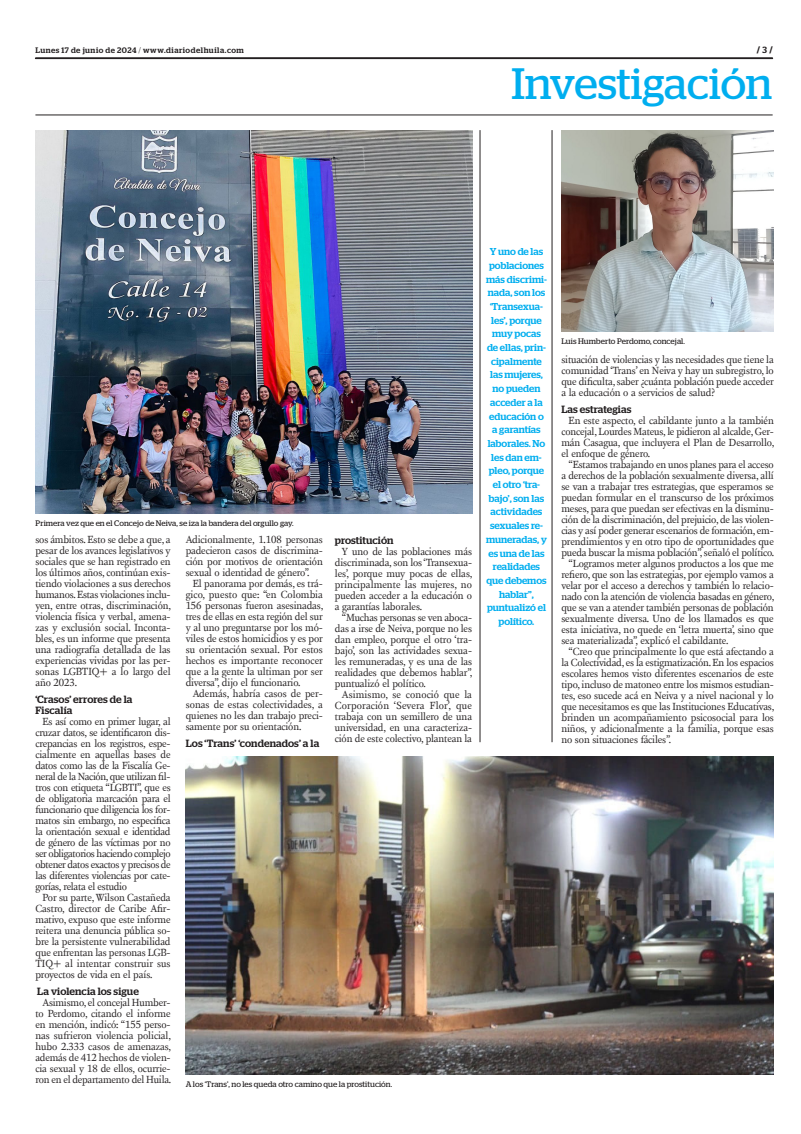
<style>
.page{position:relative;width:801px;height:1134px;background:#fff}
.page>*{position:absolute;margin:0;border:0;box-sizing:border-box;transform-origin:0 0}
.t1{font:43.9px "Stag";letter-spacing:-.005em;color:#00aeef}
.TEXTO{font:10.6px/11px "New Fournier BP";letter-spacing:-.01em;color:#231f20;text-align:justify}
.INTERTITULO{font:500 10.5px/11px "Stag";letter-spacing:.01em;color:#231f20}
.DESTACADO_AZUL{font:500 10px/13.7px "Stag";color:#00aeef;text-align:center}
.t2{font:700 9px "Stag";color:#231f20}
.PIE_DE_FOTO{font:8px "Stag";letter-spacing:.005em;color:#231f20}
.t3{font:500 8px "Stag";letter-spacing:.06em;color:#231f20}
.s1{font-weight:300}
.s2{font-weight:500}
</style>
<div class="page">
<svg style="left:35px;top:58px;width:738px;height:1px"></svg>
<hr style="left:35px;top:115px;width:737px;height:1px;background:#231f20">
<img style="left:36px;top:130px;width:436px;height:384px">
<img style="left:561px;top:130px;width:213px;height:202px">
<img style="left:186px;top:756px;width:588px;height:318px">
<hr style="left:480px;top:130px;width:1px;height:612px;background:#231f20">
<hr style="left:552px;top:130px;width:1px;height:612px;background:#231f20">
<p class="t3" style="left:35px;top:45px;width:210px">Lunes 17 de junio de 2024 <span class="s1">/</span> www.diariodelhuila.com</p>
<p class="t2" style="left:757px;top:45px;width:17px">/ <span class="s2">3</span> /</p>
<p class="t1" style="left:511px;top:59px;width:262px">Investigación</p>
<p class="PIE_DE_FOTO" style="left:36px;top:518px;width:259px">Primera vez que en el Concejo de Neiva, se iza la bandera del orgullo gay.</p>
<p class="TEXTO" style="left:35px;top:534px;width:137px">sos ámbitos. Esto se debe a que, a pesar de los avances legislativos y sociales que se han registrado en los últimos años, continúan exis&shy;tiendo violaciones a sus derechos humanos. Estas violaciones inclu&shy;yen, entre otras, discriminación, violencia física y verbal, amena&shy;zas y exclusión social. Inconta&shy;bles, es un informe que presenta una radiografía detallada de las experiencias vividas por las per&shy;sonas LGBTIQ+ a lo largo del año 2023.</p>
<p class="INTERTITULO" style="left:35px;top:693px;width:99px">‘Crasos’ errores de la<br>Fiscalía</p>
<p class="TEXTO" style="left:35px;top:716px;width:137px;text-indent:7px">Es así como en primer lugar, al cruzar datos, se identificaron dis&shy;crepancias en los registros, espe&shy;cialmente en aquellas bases de datos como las de la Fiscalía Ge&shy;neral de la Nación, que utilizan fil&shy;tros con etiqueta “LGBTI”, que es de obligatoria marcación para el funcionario que diligencia los for&shy;matos sin embargo, no especifica la orientación sexual e identidad de género de las víctimas por no ser obligatorios haciendo complejo obtener datos exactos y precisos de las diferentes violencias por cate&shy;gorías, relata el estudio</p>
<p class="TEXTO" style="left:35px;top:892px;width:137px;text-indent:7px">Por su parte, Wilson Castañeda Castro, director de Caribe Afir&shy;mativo, expuso que este informe reitera una denuncia pública so&shy;bre la persistente vulnerabilidad que enfrentan las personas LGB-TIQ+ al intentar construir sus proyectos de vida en el país.</p>
<p class="INTERTITULO" style="left:37px;top:985px;width:103px">La violencia los sigue</p>
<p class="TEXTO" style="left:35px;top:996px;width:137px;text-indent:7px">Asimismo, el concejal Humber&shy;to Perdomo, citando el informe en mención, indicó: “155 perso&shy;nas sufrieron violencia policial, hubo 2.333 casos de amenazas, además de 412 hechos de violen&shy;cia sexual y 18 de ellos, ocurrie&shy;ron en el departamento del Huila.</p>
<p class="TEXTO" style="left:186px;top:534px;width:139px">Adicionalmente, 1.108 personas padecieron casos de discrimina&shy;ción por motivos de orientación sexual o identidad de género”.</p>
<p class="TEXTO" style="left:186px;top:578px;width:139px;text-indent:7px">El panorama por demás, es trá&shy;gico, puesto que: “en Colombia 156 personas fueron asesinadas, tres de ellas en esta región del sur y al uno preguntarse por los mó&shy;viles de estos homicidios y es por su orientación sexual. Por estos hechos es importante reconocer que a la gente la ultiman por ser diversa”, dijo el funcionario.</p>
<p class="TEXTO" style="left:186px;top:688px;width:139px;text-indent:7px">Además, habría casos de per&shy;sonas de estas colectividades, a quienes no les dan trabajo preci&shy;samente por su orientación.</p>
<p class="INTERTITULO" style="left:186px;top:737px;width:135px">Los ‘Trans’ ‘condenados’ a la</p>
<p class="INTERTITULO" style="left:335px;top:534px;width:60px">prostitución</p>
<p class="TEXTO" style="left:335px;top:545px;width:139px;text-indent:7px">Y uno de las poblaciones más discriminada, son los ‘Transexua&shy;les’, porque muy pocas de ellas, principalmente las mujeres, no pueden acceder a la educación o a garantías laborales.</p>
<p class="TEXTO" style="left:335px;top:611px;width:139px;text-indent:7px">“Muchas personas se ven aboca&shy;das a irse de Neiva, porque no les dan empleo, porque el otro ‘tra&shy;bajo’, son las actividades sexua&shy;les remuneradas, y es una de las realidades que debemos hablar”, puntualizó el político.</p>
<p class="TEXTO" style="left:335px;top:688px;width:139px;text-indent:7px">Asimismo, se conoció que la Corporación ‘Severa Flor’, que trabaja con un semillero de una universidad, en una caracteriza&shy;ción de este colectivo, plantean la</p>
<p class="PIE_DE_FOTO" style="left:186px;top:1079px;width:208px">A los ‘Trans’, no les queda otro camino que la prostitución.</p>
<p class="DESTACADO_AZUL" style="left:486px;top:245px;width:62px">Y uno de las poblaciones más discrimi&shy;nada, son los ‘Transexua&shy;les’, porque muy pocas de ellas, prin&shy;cipalmente las mujeres, no pueden acceder a la educación o a garantías laborales. No les dan em&shy;pleo, porque el otro ‘tra&shy;bajo’, son las actividades sexuales re&shy;muneradas, y es una de las realidades que debemos hablar”, puntualizó el político.</p>
<p class="PIE_DE_FOTO" style="left:561px;top:336px;width:125px">Luis Humberto Perdomo, concejal.</p>
<p class="TEXTO" style="left:561px;top:354px;width:214px">situación de violencias y las necesidades que tiene la comunidad ‘Trans’ en Neiva y hay un subregistro, lo que dificulta, saber ¿cuánta población puede acceder a la educación o a servicios de salud?</p>
<p class="INTERTITULO" style="left:561px;top:403px;width:72px">Las estrategias</p>
<p class="TEXTO" style="left:561px;top:415px;width:214px;text-indent:7px">En este aspecto, el cabildante junto a la también concejal, Lourdes Mateus, le pidieron al alcalde, Ger&shy;mán Casagua, que incluyera el Plan de Desarrollo, el enfoque de género.</p>
<p class="TEXTO" style="left:561px;top:459px;width:214px;text-indent:7px">“Estamos trabajando en unos planes para el acceso a derechos de la población sexualmente diversa, allí se van a trabajar tres estrategias, que esperamos se puedan formular en el transcurso de los próximos meses, para que puedan ser efectivas en la disminu&shy;ción de la discriminación, del prejuicio, de las violen&shy;cias y así poder generar escenarios de formación, em&shy;prendimientos y en otro tipo de oportunidades que pueda buscar la misma población”, señaló el político.</p>
<p class="TEXTO" style="left:561px;top:558px;width:214px;text-indent:7px">“Logramos meter algunos productos a los que me refiero, que son las estrategias, por ejemplo vamos a velar por el acceso a derechos y también lo relacio&shy;nado con la atención de violencia basadas en género, que se van a atender también personas de población sexualmente diversa. Uno de los llamados es que esta iniciativa, no quede en ‘letra muerta’, sino que sea materializada”, explicó el cabildante.</p>
<p class="TEXTO" style="left:561px;top:646px;width:214px;text-indent:7px">“Creo que principalmente lo que está afectando a la Colectividad, es la estigmatización. En los espacios escolares hemos visto diferentes escenarios de este tipo, incluso de matoneo entre los mismos estudian&shy;tes, eso sucede acá en Neiva y a nivel nacional y lo que necesitamos es que las Instituciones Educativas, brinden un acompañamiento psicosocial para los niños, y adicionalmente a la familia, porque esas no son situaciones fáciles”.</p>
</div>
